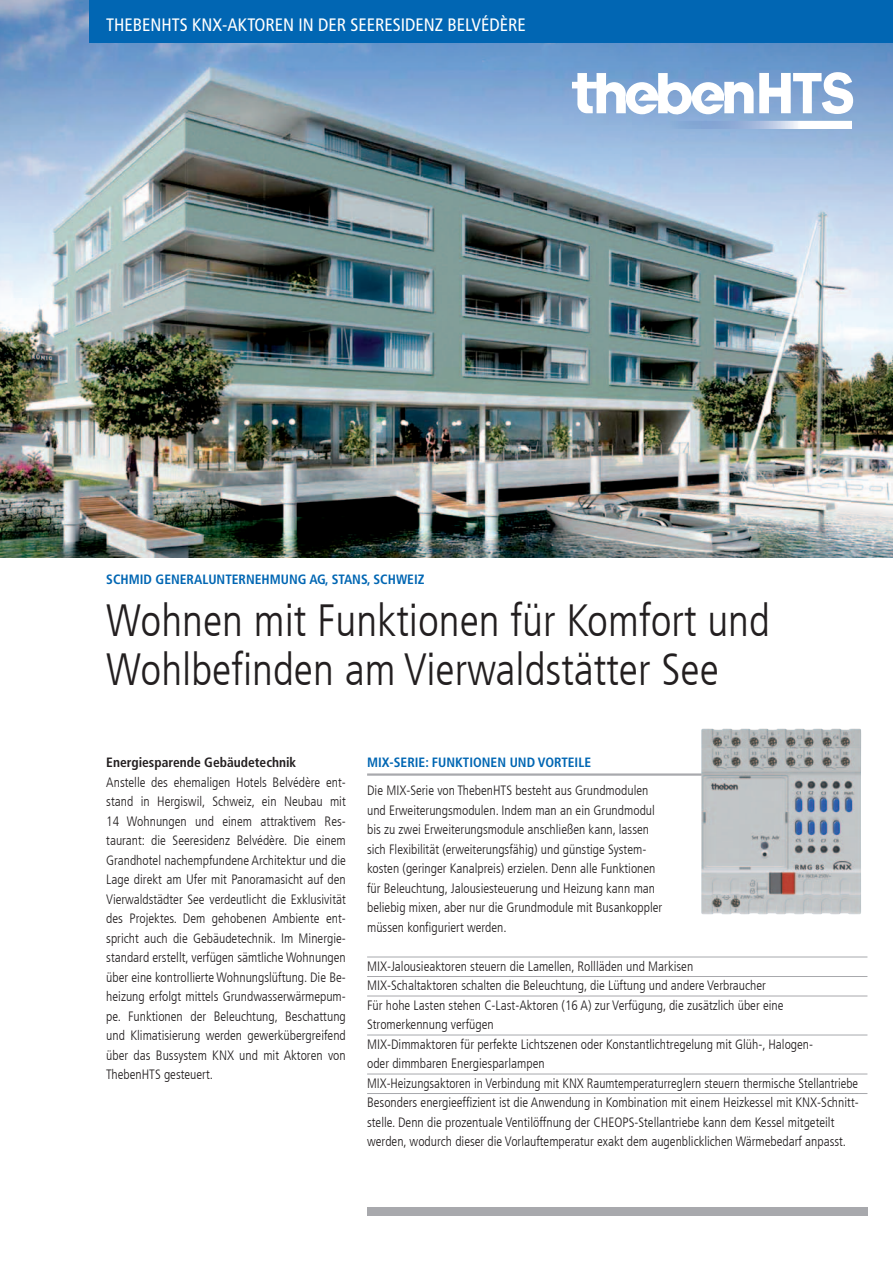
<style>
.page{position:relative;width:893px;height:1263px;background:#fff}
.page>*{position:absolute;margin:0;border:0;box-sizing:border-box;transform-origin:0 0}
.t1{font:300 condensed 45px/49.5px "Frutiger LT Com";color:#231f20}
.t2{font:condensed 18px "Frutiger LT Com";color:#fff}
.t3{font:300 condensed 13.5px/19.5px "Frutiger LT Com";color:#231f20}
.t4{font:700 condensed 13.5px "Frutiger LT Com";color:#0166b3}
.s1{font-weight:700}
.s2{font-weight:700;color:#0166b3}
</style>
<div class="page">
<img style="left:0;top:0;width:893px;height:557px">
<div style="left:89px;top:0;width:804px;height:43px;background:#0166b3"></div>
<hr style="left:367px;top:773px;width:500px;height:3px;background:#a8a9ad">
<hr style="left:367px;top:957px;width:500px;height:1px;background:#a8a9ad">
<hr style="left:367px;top:976px;width:500px;height:1px;background:#a8a9ad">
<hr style="left:367px;top:996px;width:500px;height:1px;background:#a8a9ad">
<hr style="left:367px;top:1035px;width:500px;height:1px;background:#a8a9ad">
<hr style="left:367px;top:1074px;width:500px;height:1px;background:#a8a9ad">
<hr style="left:367px;top:1093px;width:500px;height:1px;background:#a8a9ad">
<div style="left:367px;top:1208px;width:500px;height:8px;background:#a8a9ad"></div>
<svg style="left:664px;top:121px;width:188px;height:8px"></svg>
<svg style="left:572px;top:72px;width:281px;height:48px"></svg>
<div style="left:840px;top:748px;width:53px;height:45px;background:#fff"></div>
<img style="left:701px;top:728px;width:160px;height:186px">
<p class="t2" style="left:106px;top:14px;width:262px">THEBENHTS KNX-AKTOREN IN DER SEERES</p>
<p class="t2" style="left:401px;top:14px;width:117px">IDENZ BELVÉDÈRE</p>
<p class="t4" style="left:106px;top:571px;width:320px">SCHMI D GENERALUNTERNEHMUNG AG, STANS, SCHWEIZ</p>
<p class="t1" style="left:106px;top:596px;width:665px">Wohnen mit Funktionen für Komfort und<br>Wohlbefinden am Vierwaldstätter See</p>
<p class="t3" style="left:106px;top:753px;width:241px"><span class="s1">ENERGIESPARENDE GEBÄUDETECHNIK<br></span>Anstelle des ehemaligen Hotels Belvédère ent&shy;stand in Hergiswil, Schweiz, ein Neubau mit 14 Wohnungen und einem attraktivem Res&shy;taurant: die Seeresidenz Belvédère. Die einem Grandhotel nachempfundene Architektur und die Lage direkt am Ufer mit Panoramasicht auf den Vierwaldstädter See verdeutlicht die Exklusivität des Projektes. Dem gehobenen Ambiente ent&shy;spricht auch die Gebäudetechnik. Im Minergie&shy;standard erstellt, verfügen sämtliche Wohnungen über eine kontrollierte Wohnungslüftung. Die Be&shy;heizung erfolgt mittels Grundwasserwärmepum&shy;pe. Funktionen der Beleuchtung, Beschattung und Klimatisierung werden gewerkübergreifend über das Bussystem KNX und mit Aktoren von ThebenHTS gesteuert.</p>
<p class="t3" style="left:367px;top:748px;width:283px;line-height:28px"><span class="s2">MIX-SERIE: FUNKTIONEN UND VORTEILE<br></span>Die MIX-Serie von ThebenHTS besteht aus Grundmodulen</p>
<p class="t3" style="left:367px;top:800px;width:297px">und Erweiterungsmodulen. Indem man an ein Grundmodul bis zu zwei Erweiterungsmodule anschließen kann, lassen sich Flexibilität (erweiterungsfähig) und günstige System&shy;kosten (geringer Kanalpreis) erzielen. Denn alle Funktionen für Beleuchtung, Jalousiesteuerung und Heizung kann man beliebig mixen, aber nur die Grundmodule mit Busankoppler müssen konfiguriert werden.</p>
<p class="t3" style="left:367px;top:956px;width:493px">MIX-Jalousieaktoren steuern die Lamellen, Rollläden und Markisen<br>MIX-Schaltaktoren schalten die Beleuchtung, die Lüftung und andere Verbraucher<br>Für hohe Lasten stehen C-Last-Aktoren (16 A) zur Verfügung, die zusätzlich über eine Stromerkennung verfügen<br>MIX-Dimmaktoren für perfekte Lichtszenen oder Konstantlichtregelung mit Glüh-, Halogen-<br>oder dimmbaren Energiesparlampen<br>MIX-Heizungsaktoren in Verbindung mit KNX Raumtemperaturreglern steuern thermische Stellantriebe Besonders energieeffizient ist die Anwendung in Kombination mit einem Heizkessel mit KNX-Schnitt&shy;stelle. Denn die prozentuale Ventilöffnung der CHEOPS-Stellantriebe kann dem Kessel mitgeteilt werden, wodurch dieser die Vorlauftemperatur exakt dem augenblicklichen Wärmebedarf anpasst.</p>
</div>
